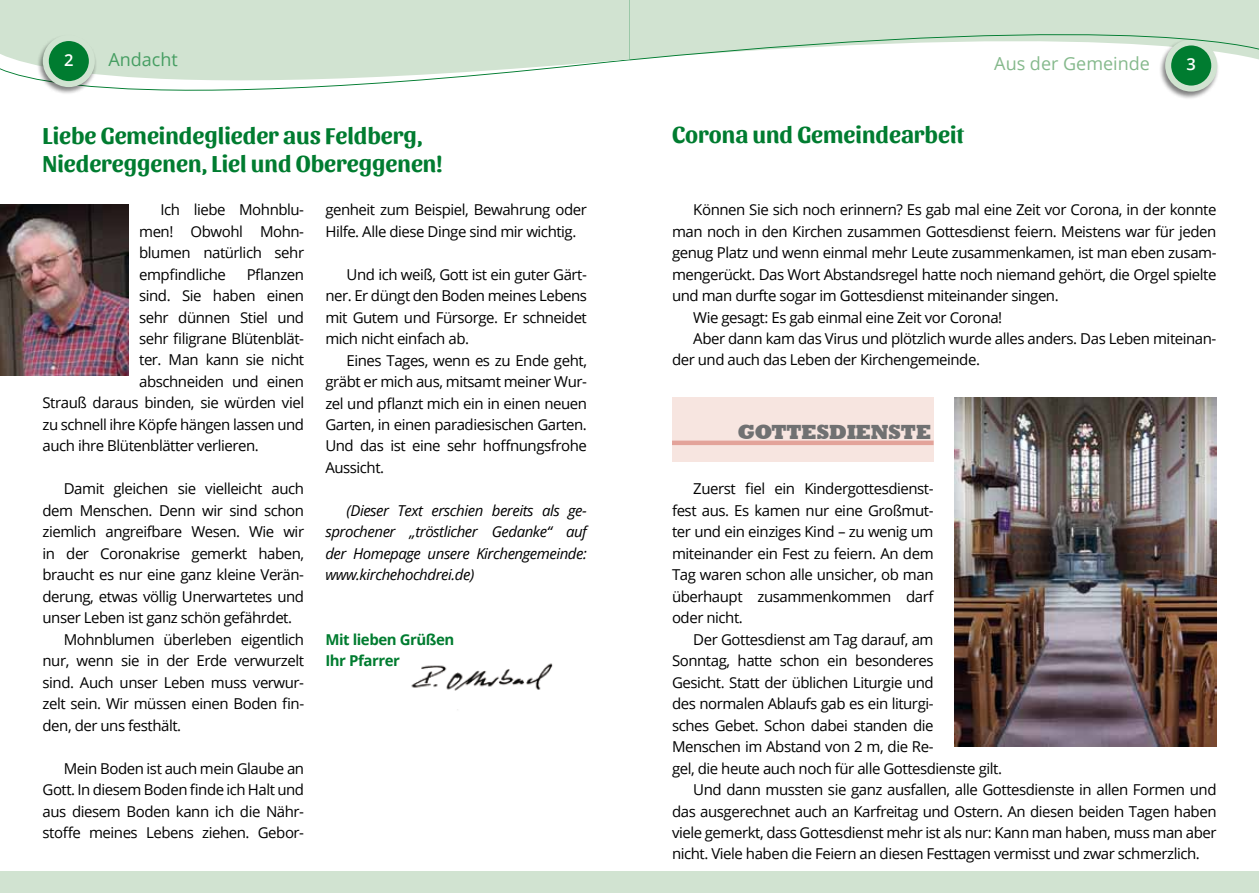
<style>
.page{position:relative;width:1259px;height:893px;background:#fff}
.page>*{position:absolute;margin:0;border:0;box-sizing:border-box;transform-origin:0 0}
.t1{font:700 24px/28.8px "Sansita";color:#007c30}
.t2{font:800 21px "Rockwell";letter-spacing:-.03em;color:#707172}
.t3{font:18px "Open Sans";color:#85b98c}
.t4{font:18px "Open Sans";color:#469e62}
.t5{font:600 16.5px "Open Sans";color:#fff}
.t6{font:15px/21.5px "Open Sans";letter-spacing:-.03em;color:#000;text-align:justify}
.t7{font:italic 15px/21.5px "Open Sans";letter-spacing:-.03em;color:#000;text-align:justify}
.t8{font:700 15px/21.5px "Open Sans";letter-spacing:-.03em;color:#007c30}
</style>
<div class="page">
<img style="left:0;top:204px;width:128px;height:171px">
<img style="left:955px;top:398px;width:261px;height:348px">
<img style="left:411px;top:663px;width:142px;height:47px">
<svg style="left:0;top:0;width:629px;height:91px;fill:#d1e3d1"></svg>
<div style="left:0;top:872px;width:629px;height:21px;background:#d1e3d1"></div>
<div style="left:629px;top:872px;width:630px;height:21px;background:#d1e3d1"></div>
<div style="left:1159px;top:39px;width:60px;height:61px;background:#000;opacity:.5"></div>
<div style="left:1168px;top:42px;width:46px;height:47px;background:#007c30;border-radius:50%"></div>
<div style="left:1165px;top:39px;width:52px;height:53px;border:6px solid #d1e3d1;border-radius:50%"></div>
<div style="left:37px;top:35px;width:60px;height:60px;background:#000;opacity:.5"></div>
<div style="left:46px;top:38px;width:46px;height:46px;background:#007c30;border-radius:50%"></div>
<div style="left:43px;top:35px;width:52px;height:52px;border:6px solid #d1e3d1;border-radius:50%"></div>
<svg style="left:629px;top:0;width:630px;height:63px"></svg>
<div style="left:672px;top:398px;width:261px;height:64px;background:#f7e5e0"></div>
<hr style="left:672px;top:441px;width:261px;height:4px;background:#e3a39a">
<p class="t5" style="left:64px;top:48px;width:11px">2</p>
<p class="t4" style="left:108px;top:47px;width:71px">Andacht</p>
<p class="t3" style="left:994px;top:51px;width:157px">Aus der Gemeinde</p>
<p class="t5" style="left:1186px;top:53px;width:11px">3</p>
<h1 class="t1" style="left:43px;top:121px;width:401px">Liebe Gemeindeglieder aus Feldberg,<br>Niedereggenen, Liel und Obereggenen!</h1>
<p class="t6" style="left:139px;top:199px;width:166px;text-indent:21px">Ich liebe Mohnblu&shy;men! Obwohl Mohn&shy;blumen natürlich sehr empfindliche</p>
<p class="t6" style="left:325px;top:199px;width:263px">genheit zum Beispiel, Bewahrung oder<br>Hilfe. Alle diese Dinge sind mir wichtig.</p>
<p class="t6" style="left:325px;top:263px;width:263px;text-indent:21px">Und ich weiß, Gott ist ein guter Gärt&shy;ner. Er düngt den Boden meines Lebens mit Gutem und Fürsorge. Er schneidet mich nicht einfach ab.</p>
<p class="t6" style="left:325px;top:349px;width:263px;text-indent:21px">Eines Tages, wenn es zu Ende geht, gräbt er mich aus, mitsamt meiner Wur&shy;zel und pflanzt mich ein in einen neuen Garten, in einen paradiesischen Garten.<br>Und das ist eine sehr hoffnungsfrohe Aussicht.</p>
<p class="t7" style="left:325px;top:499px;width:263px;text-indent:21px">(Dieser Text erschien bereits als ge&shy;sprochener „tröstlicher Gedanke“ auf der Homepage unsere Kirchengemeinde: www.kirchehochdrei.de)</p>
<p class="t6" style="left:247px;top:263px;width:59px">Pflanzen</p>
<p class="t6" style="left:139px;top:284px;width:166px">sind. Sie haben einen</p>
<p class="t6" style="left:139px;top:306px;width:166px">sehr dünnen Stiel und</p>
<p class="t6" style="left:139px;top:327px;width:166px">sehr filigrane Blütenblät-</p>
<p class="t6" style="left:139px;top:349px;width:166px">ter. Man kann sie nicht</p>
<p class="t6" style="left:139px;top:370px;width:166px">abschneiden und einen</p>
<p class="t6" style="left:43px;top:392px;width:263px">Strauß daraus binden, sie würden viel</p>
<p class="t6" style="left:43px;top:413px;width:263px">zu schnell ihre Köpfe hängen lassen und</p>
<p class="t6" style="left:43px;top:435px;width:218px">auch ihre Blütenblätter verlieren.</p>
<p class="t6" style="left:64px;top:478px;width:242px">Damit gleichen sie vielleicht auch</p>
<p class="t6" style="left:43px;top:499px;width:263px">dem Menschen. Denn wir sind schon</p>
<p class="t6" style="left:43px;top:521px;width:263px">ziemlich angreifbare Wesen. Wie wir</p>
<p class="t6" style="left:43px;top:542px;width:263px">in der Coronakrise gemerkt haben,</p>
<p class="t6" style="left:43px;top:564px;width:263px">braucht es nur eine ganz kleine Verän-</p>
<p class="t6" style="left:43px;top:585px;width:263px">derung, etwas völlig Unerwartetes und</p>
<p class="t6" style="left:43px;top:607px;width:251px">unser Leben ist ganz schön gefährdet.</p>
<p class="t6" style="left:64px;top:628px;width:242px">Mohnblumen überleben eigentlich</p>
<p class="t6" style="left:43px;top:650px;width:263px">nur, wenn sie in der Erde verwurzelt</p>
<p class="t6" style="left:43px;top:671px;width:263px">sind. Auch unser Leben muss verwur-</p>
<p class="t6" style="left:43px;top:693px;width:263px">zelt sein. Wir müssen einen Boden fin-</p>
<p class="t6" style="left:43px;top:714px;width:140px">den, der uns festhält.</p>
<p class="t6" style="left:43px;top:757px;width:263px;text-indent:21px">Mein Boden ist auch mein Glaube an Gott. In diesem Boden finde ich Halt und aus diesem Boden kann ich die Nähr&shy;stoffe meines Lebens ziehen. Gebor-</p>
<p class="t8" style="left:325px;top:628px;width:130px">Mit lieben Grüßen<br>Ihr Pfarrer</p>
<h1 class="t1" style="left:672px;top:121px;width:293px">Corona und Gemeindearbeit</h1>
<p class="t6" style="left:693px;top:199px;width:525px">Können Sie sich noch erinnern? Es gab mal eine Zeit vor Corona, in der konnte</p>
<p class="t6" style="left:672px;top:220px;width:546px">man noch in den Kirchen zusammen Gottesdienst feiern. Meistens war für jeden</p>
<p class="t6" style="left:672px;top:241px;width:546px">genug Platz und wenn einmal mehr Leute zusammenkamen, ist man eben zusam-</p>
<p class="t6" style="left:672px;top:263px;width:546px">mengerückt. Das Wort Abstandsregel hatte noch niemand gehört, die Orgel spielte</p>
<p class="t6" style="left:672px;top:284px;width:388px">und man durfte sogar im Gottesdienst miteinander singen.</p>
<p class="t6" style="left:693px;top:306px;width:310px">Wie gesagt: Es gab einmal eine Zeit vor Corona!</p>
<p class="t6" style="left:693px;top:327px;width:524px">Aber dann kam das Virus und plötzlich wurde alles anders. Das Leben miteinan-</p>
<p class="t6" style="left:672px;top:349px;width:309px">der und auch das Leben der Kirchengemeinde.</p>
<h2 class="t2" style="left:737px;top:419px;width:196px">GOTTESDIENSTE</h2>
<p class="t6" style="left:672px;top:478px;width:263px;text-indent:21px">Zuerst fiel ein Kindergottesdienst&shy;fest aus. Es kamen nur eine Großmut&shy;ter und ein einziges Kind – zu wenig um miteinander ein Fest zu feiern. An dem Tag waren schon alle unsicher, ob man überhaupt zusammenkommen darf oder nicht.</p>
<p class="t6" style="left:693px;top:628px;width:242px">Der Gottesdienst am Tag darauf, am</p>
<p class="t6" style="left:672px;top:650px;width:263px">Sonntag, hatte schon ein besonderes</p>
<p class="t6" style="left:672px;top:671px;width:263px">Gesicht. Statt der üblichen Liturgie und</p>
<p class="t6" style="left:672px;top:693px;width:263px">des normalen Ablaufs gab es ein liturgi-</p>
<p class="t6" style="left:672px;top:714px;width:263px">sches Gebet. Schon dabei standen die</p>
<p class="t6" style="left:672px;top:735px;width:263px">Menschen im Abstand von 2 m, die Re-</p>
<p class="t6" style="left:672px;top:757px;width:331px">gel, die heute auch noch für alle Gottesdienste gilt.</p>
<p class="t6" style="left:693px;top:778px;width:525px">Und dann mussten sie ganz ausfallen, alle Gottesdienste in allen Formen und</p>
<p class="t6" style="left:672px;top:800px;width:546px">das ausgerechnet auch an Karfreitag und Ostern. An diesen beiden Tagen haben</p>
<p class="t6" style="left:672px;top:821px;width:546px">viele gemerkt, dass Gottesdienst mehr ist als nur: Kann man haben, muss man aber</p>
<p class="t6" style="left:672px;top:843px;width:529px">nicht. Viele haben die Feiern an diesen Festtagen vermisst und zwar schmerzlich.</p>
</div>
